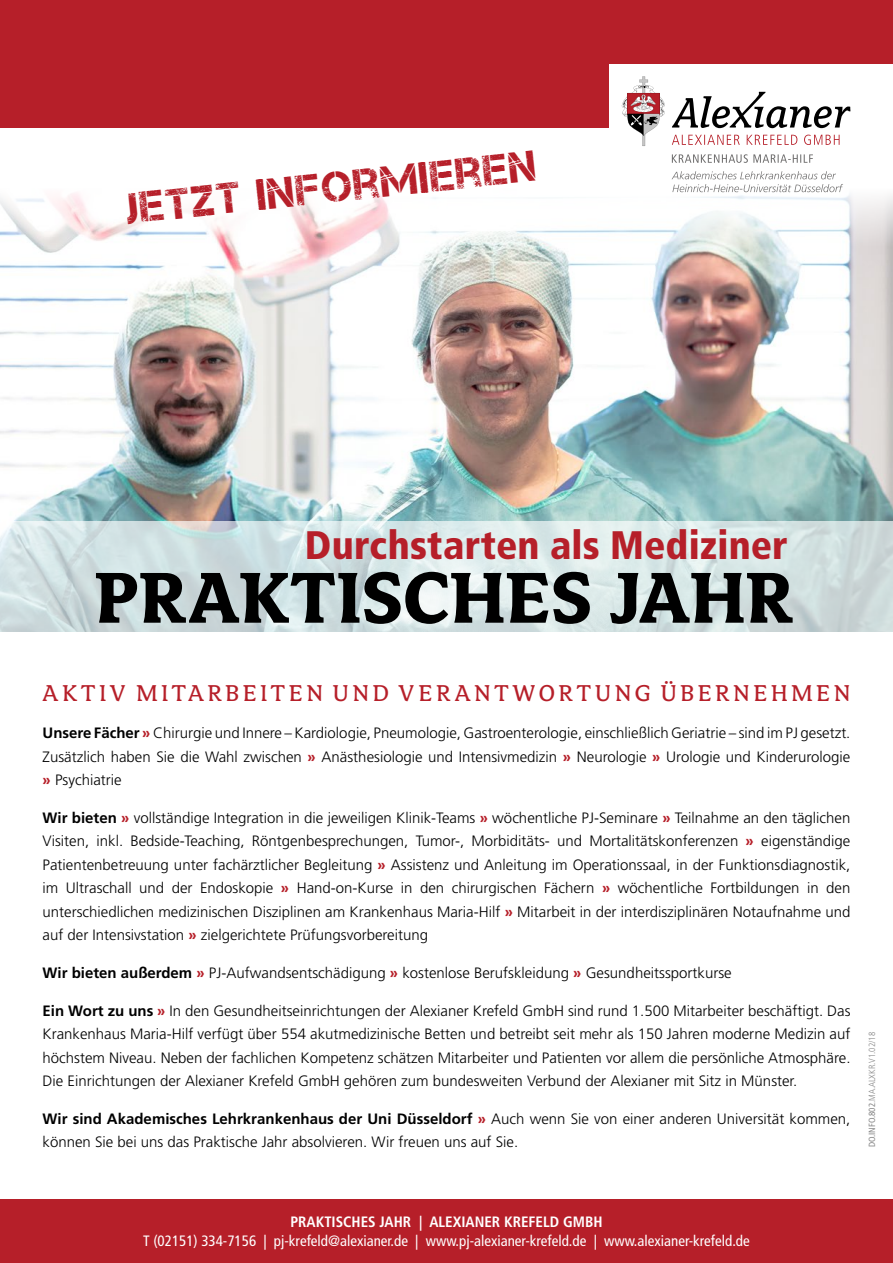
<style>
.page{position:relative;width:893px;height:1263px;background:#fff}
.page>*{position:absolute;margin:0;border:0;box-sizing:border-box;transform-origin:0 0}
.t1{font:700 79.5px "Avance OT";letter-spacing:-.005em;color:#000}
.t2{font:43.2px "Captureit";color:#b61f29}
.t3{font:900 condensed 39.75px "Frutiger LT Std";letter-spacing:.005em;color:#b61f29}
.t4{font:25.5px "Avance OT";letter-spacing:.13em;color:#b61f29}
.t5{font:300 15px/23.4px "Frutiger LT Std";color:#000;text-align:justify}
.t6{font:condensed 15px "Frutiger LT Std";color:#fff}
.t7{font:700 condensed 15px "Frutiger LT Std";color:#fff}
.t8{font:300 condensed 9px "Frutiger LT Std";color:#878787}
.s1{font-weight:700}
.s2{font-weight:700;color:#b61f29}
.s3{font-weight:400}
</style>
<div class="page">
<img style="left:0;top:247px;width:893px;height:274px">
<div style="left:0;top:1199px;width:893px;height:64px;background:#b61f29"></div>
<svg style="left:0;top:192px;width:893px;height:55px"></svg>
<svg style="left:0;top:521px;width:893px;height:110px"></svg>
<div style="left:0;top:64px;width:608px;height:64px;background:#b61f29"></div>
<div style="left:0;top:0;width:893px;height:64px;background:#b61f29"></div>
<svg style="left:622px;top:76px;width:43px;height:70px"></svg>
<svg style="left:672px;top:171px;width:171px;height:21px"></svg>
<svg style="left:672px;top:154px;width:141px;height:9px"></svg>
<svg style="left:672px;top:135px;width:167px;height:10px"></svg>
<svg style="left:672px;top:92px;width:178px;height:36px"></svg>
<h2 class="t2" style="left:124px;top:185px;width:413px;rotate:-6deg">Jetzt Informieren</h2>
<h3 class="t3" style="left:305px;top:521px;width:484px">Durchstarten als Mediziner</h3>
<h1 class="t1" style="left:94px;top:555px;width:701px">PRAKTISCHES JAHR</h1>
<h3 class="t4" style="left:43px;top:680px;width:809px">AKTIV MITARBEITEN UND VERANTWORTUNG ÜBERNEHMEN</h3>
<p class="t5" style="left:43px;top:722px;width:809px"><span class="s1">Unsere Fächer</span> <span class="s2">»</span> Chirurgie und Innere – Kardiologie, Pneumologie, Gastroenterologie, einschließlich Geriatrie – sind im PJ gesetzt.<br>Zusätzlich haben Sie die Wahl zwischen <span class="s2">»</span> Anästhesiologie und Intensivmedizin <span class="s2">»</span> Neurologie <span class="s2">»</span> Urologie und Kinderurologie <span class="s2">»</span> Psychiatrie</p>
<p class="t5" style="left:43px;top:806px;width:809px"><span class="s1">Wir bieten</span> <span class="s2">»</span> vollständige Integration in die jeweiligen Klinik-Teams <span class="s2">»</span> wöchentliche PJ-Seminare <span class="s2">»</span> Teilnahme an den täglichen Visiten, inkl. Bedside-Teaching, Röntgenbesprechungen, Tumor-, Morbiditäts- und Mortalitätskonferenzen <span class="s2">»</span> eigenständige Patientenbetreuung unter fachärztlicher Begleitung <span class="s2">»</span> Assistenz und Anleitung im Operationssaal, in der Funktionsdiagnostik, im Ultraschall und der Endoskopie <span class="s2">»</span> Hand-on-Kurse in den chirurgischen Fächern <span class="s2">»</span> wöchentliche Fortbildungen in den unterschiedlichen medizinischen Disziplinen am Krankenhaus Maria-Hilf <span class="s2">»</span> Mitarbeit in der interdisziplinären Notaufnahme und auf der Intensivstation <span class="s2">»</span> zielgerichtete Prüfungsvorbereitung</p>
<p class="t5" style="left:43px;top:961px;width:691px"><span class="s1">Wir bieten außerdem</span> <span class="s2">»</span> PJ-Aufwandsentschädigung <span class="s2">»</span> kostenlose Berufskleidung <span class="s2">»</span> Gesundheitssportkurse</p>
<p class="t5" style="left:43px;top:999px;width:809px"><span class="s1">Ein Wort zu uns</span> <span class="s2">»</span> In den Gesundheitseinrichtungen der Alexianer Krefeld GmbH sind rund 1.500 Mitarbeiter beschäftigt. Das Krankenhaus Maria-Hilf verfügt über 554 akutmedizinische Betten und betreibt seit mehr als 150 Jahren moderne Medizin auf höchstem Niveau. Neben der fachlichen Kompetenz schätzen Mitarbeiter und Patienten vor allem die persönliche Atmosphäre.<br>Die Einrichtungen der Alexianer Krefeld GmbH gehören zum bundesweiten Verbund der Alexianer mit Sitz in Münster.</p>
<p class="t5" style="left:43px;top:1107px;width:809px"><span class="s1">Wir sind Akademisches Lehrkrankenhaus der Uni Düsseldorf</span> <span class="s2">»</span> Auch wenn Sie von einer anderen Universität kommen, können Sie bei uns das Praktische Jahr absolvieren. Wir freuen uns auf Sie.</p>
<p class="t8" style="left:867px;top:1147px;width:117px;rotate:-90deg"><span class="s3">DO.INFO.802</span>.MA.ALXKR.V1.02/18</p>
<p class="t7" style="left:290px;top:1213px;width:314px">PRAKTISCHES JAHR | ALEXIANER KREFELD GMBH</p>
<p class="t6" style="left:143px;top:1232px;width:608px">T (02151) 334-7156 | pj-krefeld@alexianer.de | www.pj-alexianer-krefeld.de | www.alexianer-krefeld.de</p>
</div>
